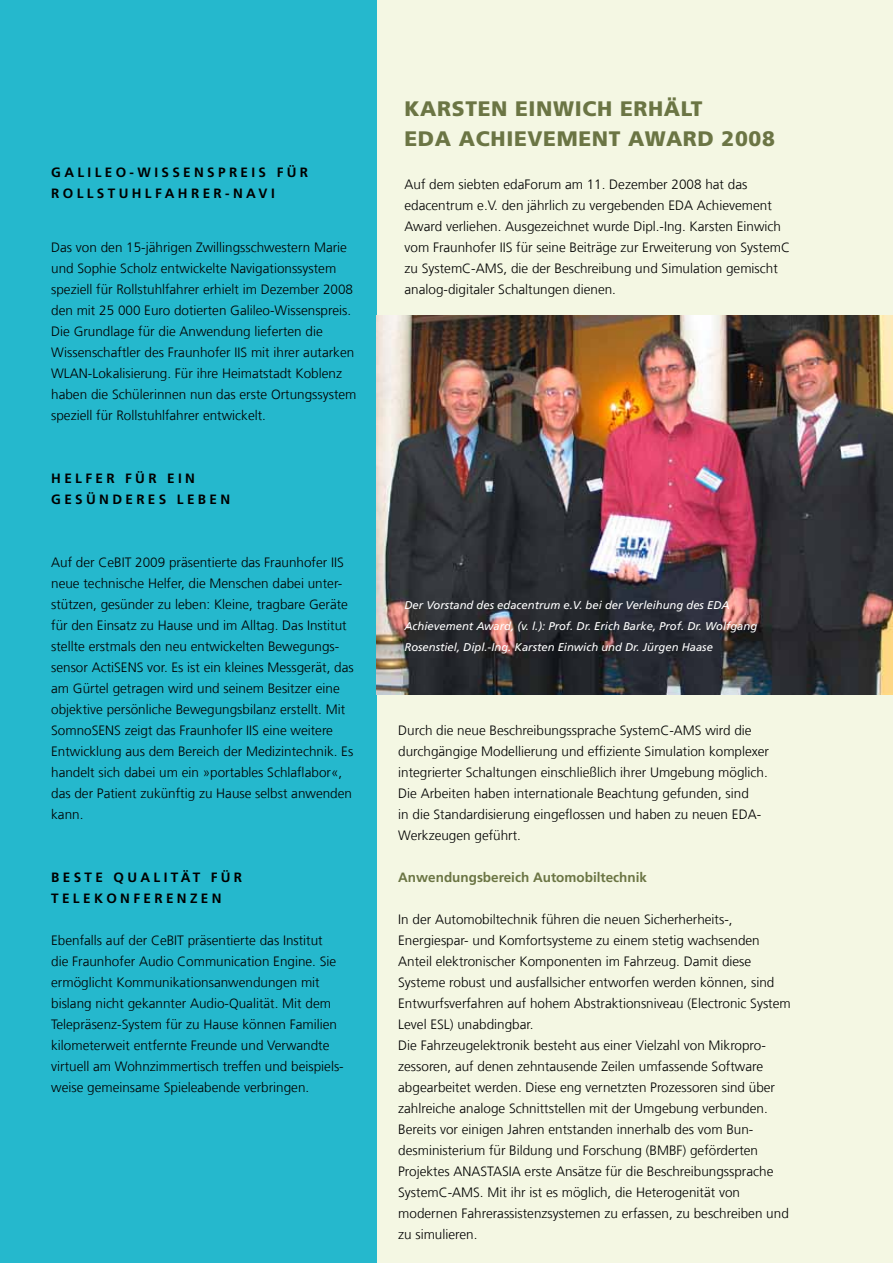
<style>
.page{position:relative;width:893px;height:1263px;background:#fff}
.page>*{position:absolute;margin:0;border:0;box-sizing:border-box;transform-origin:0 0}
.t1{font:900 21px/30px "Frutiger LT Com";letter-spacing:.03em;color:#6b7544}
.t2{font:300 13.5px/21px "Frutiger LT Com";color:#000}
.t3{font:700 13.5px/21px "Frutiger LT Com";letter-spacing:.25em;color:#000}
.t4{font:700 13.5px "Frutiger LT Com";color:#6b7544}
.t5{font:italic 11.25px/21px "Frutiger LT Com";color:#fff}
</style>
<div class="page">
<div style="left:376px;top:0;width:517px;height:1263px;background:#f4f7e3"></div>
<div style="left:0;top:0;width:376px;height:1263px;background:#25b8cd"></div>
<img style="left:376px;top:315px;width:517px;height:380px">
<p class="t3" style="left:51px;top:162px;width:12px">GAL</p>
<p class="t3" style="left:88px;top:162px;width:86px">ILE O-WISSENS</p>
<p class="t3" style="left:218px;top:162px;width:92px">PRE IS F ÜR</p>
<p class="t3" style="left:51px;top:183px;width:36px">ROLLST</p>
<p class="t3" style="left:119px;top:183px;width:25px">U HLFAH</p>
<p class="t3" style="left:191px;top:183px;width:85px">RE R-NA VI</p>
<p class="t2" style="left:51px;top:237px;width:307px">Das von den 15-jährigen Zwillingsschwestern Marie und Sophie Scholz entwickelte Navigationssystem speziell für Rollstuhlfahrer erhielt im Dezember 2008 den mit 25 000 Euro dotierten Galileo-Wissenspreis.<br>Die Grundlage für die Anwendung lieferten die Wissenschaftler des Fraunhofer IIS mit ihrer autarken WLAN-Lokalisierung. Für ihre Heimatstadt Koblenz haben die Schülerinnen nun das erste Ortungssystem speziell für Rollstuhlfahrer entwickelt.</p>
<p class="t3" style="left:51px;top:468px;width:143px;text-indent:55px">R FÜR EIN<br>GES ÜN DE RES</p>
<p class="t3" style="left:51px;top:468px;width:11px">HELFE</p>
<p class="t3" style="left:177px;top:489px;width:12px">LEBEN</p>
<p class="t2" style="left:51px;top:552px;width:304px">Auf der CeBIT 2009 präsentierte das Fraunhofer IIS neue technische Helfer, die Menschen dabei unter&shy;stützen, gesünder zu leben: Kleine, tragbare Geräte für den Einsatz zu Hause und im Alltag. Das Institut stellte erstmals den neu entwickelten Bewegungs&shy;sensor ActiSENS vor. Es ist ein kleines Messgerät, das am Gürtel getragen wird und seinem Besitzer eine objektive persönliche Bewegungsbilanz erstellt. Mit SomnoSENS zeigt das Fraunhofer IIS eine weitere Entwicklung aus dem Bereich der Medizintechnik. Es handelt sich dabei um ein »portables Schlaf-labor«, das der Patient zukünftig zu Hause selbst anwenden kann.</p>
<p class="t3" style="left:51px;top:867px;width:23px">B ESTE</p>
<p class="t3" style="left:114px;top:867px;width:130px">QUAL ITÄT F ÜR</p>
<p class="t3" style="left:51px;top:888px;width:22px">TELEK</p>
<p class="t3" style="left:106px;top:888px;width:25px">ONFE</p>
<p class="t3" style="left:154px;top:888px;width:57px">REN ZEN</p>
<p class="t2" style="left:51px;top:930px;width:294px">Ebenfalls auf der CeBIT präsentierte das Institut<br>die Fraunhofer Audio Communication Engine. Sie ermöglicht Kommunikationsanwendungen mit bislang nicht gekannter Audio-Qualität. Mit dem Telepräsenz-System für zu Hause können Familien kilometerweit entfernte Freunde und Verwandte virtuell am Wohnzimmertisch treffen und beispiels&shy;weise gemeinsame Spieleabende verbringen.</p>
<h1 class="t1" style="left:404px;top:94px;width:372px">KARSTEN EINWICH ERHÄLT<br>EDA ACHIEVEMENT AWARD 2008</h1>
<p class="t2" style="left:404px;top:174px;width:387px">Auf dem siebten edaForum am 11. Dezember 2008 hat das edacentrum e.V. den jährlich zu vergebenden EDA Achievement Award verliehen. Ausgezeichnet wurde Dipl.-Ing. Karsten Einwich vom Fraunhofer IIS für seine Beiträge zur Erweiterung von SystemC zu SystemC-AMS, die der Beschreibung und Simulation gemischt analog-digitaler Schaltungen dienen.</p>
<p class="t5" style="left:404px;top:595px;width:354px">Der Vorstand des edacentrum e.V. bei der Verleihung des EDA<br>Achievement Award, (v. l.): Prof. Dr. Erich Barke, Prof. Dr. Wolfgang<br>Rosenstiel, Dipl.-Ing. Karsten Einwich und Dr. Jürgen Haase</p>
<p class="t2" style="left:398px;top:720px;width:372px">Durch die neue Beschreibungssprache SystemC-AMS wird die durchgängige Modellierung und effiziente Simulation komplexer integrierter Schaltungen einschließlich ihrer Umgebung möglich.<br>Die Arbeiten haben internationale Beachtung gefunden, sind<br>in die Standardisierung eingeflossen und haben zu neuen EDA-Werkzeugen geführt.</p>
<p class="t4" style="left:398px;top:869px;width:250px">ANWENDUNGSBEREICH AUTOMOBILTECHNIK</p>
<p class="t2" style="left:398px;top:909px;width:394px">In der Automobiltechnik führen die neuen Sicherherheits-, Energiespar- und Komfortsysteme zu einem stetig wachsenden Anteil elektronischer Komponenten im Fahrzeug. Damit diese Systeme robust und ausfallsicher entworfen werden können, sind Entwurfsverfahren auf hohem Abstraktionsniveau (Electronic System Level ESL) unabdingbar.<br>Die Fahrzeugelektronik besteht aus einer Vielzahl von Mikropro&shy;zessoren, auf denen zehntausende Zeilen umfassende Software abgearbeitet werden. Diese eng vernetzten Prozessoren sind über zahlreiche analoge Schnittstellen mit der Umgebung verbunden.<br>Bereits vor einigen Jahren entstanden innerhalb des vom Bun&shy;desministerium für Bildung und Forschung (BMBF) geförderten Projektes ANASTASIA erste Ansätze für die Beschreibungssprache SystemC-AMS. Mit ihr ist es möglich, die Heterogenität von modernen Fahrerassistenzsystemen zu erfassen, zu beschreiben und zu simulieren.</p>
</div>
